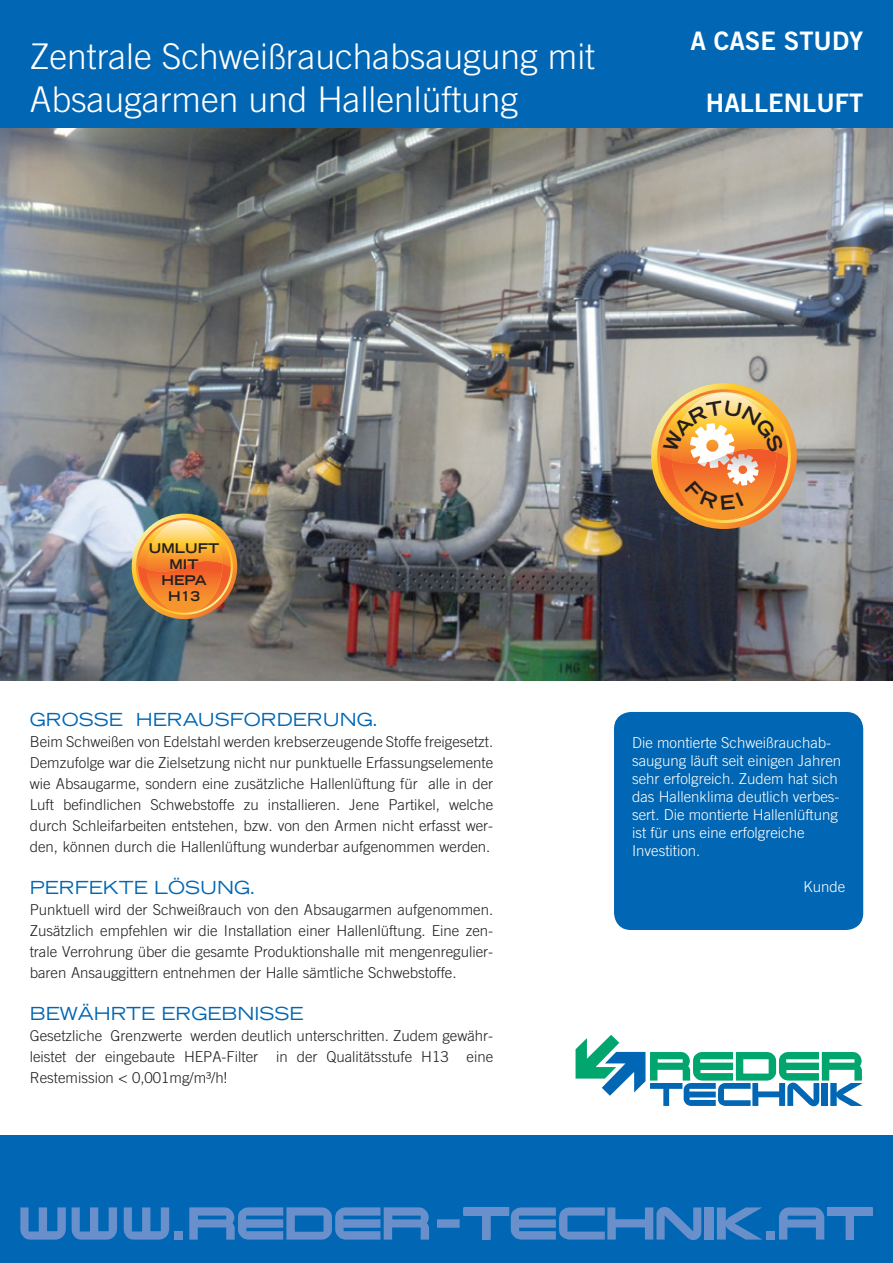
<style>
.page{position:relative;width:893px;height:1263px;background:#fff}
.page>*{position:absolute;margin:0;border:0;box-sizing:border-box;transform-origin:0 0}
.t1{font:300 35.4px/42.6px "Trade Gothic";color:#fff}
.t2{font:25.5px "Trade Gothic Bold Two";color:#fff}
.t3{font:expanded 18px "Trade Gothic LH";color:#0166b3}
.t4{font:300 15px/21px "Trade Gothic";color:#231f20;text-align:justify}
.t5{font:300 15px/18px "Trade Gothic";color:#fff}
.t6{font:700 expanded 13.35px/16px "Trade Gothic LH";color:#231f20;text-align:center}
</style>
<div class="page">
<img style="left:0;top:127px;width:893px;height:553px">
<div style="left:614px;top:712px;width:249px;height:218px;background:#0166b3;border-radius:17px"></div>
<svg style="left:127px;top:514px;width:115px;height:110px;background:#ca8f4f"></svg>
<div style="left:0;top:1135px;width:893px;height:128px;background:#0166b3"></div>
<div style="left:437px;top:1219px;width:23px;height:9px;background:#6990ca"></div>
<svg style="left:189px;top:1207px;width:240px;height:32px"></svg>
<svg style="left:779px;top:1207px;width:94px;height:32px"></svg>
<svg style="left:463px;top:1207px;width:238px;height:33px"></svg>
<div style="left:705px;top:1207px;width:9px;height:32px;background:#6990ca"></div>
<svg style="left:717px;top:1207px;width:45px;height:32px"></svg>
<svg style="left:20px;top:1207px;width:46px;height:32px"></svg>
<svg style="left:72px;top:1207px;width:45px;height:32px"></svg>
<svg style="left:124px;top:1207px;width:45px;height:32px"></svg>
<div style="left:175px;top:1231px;width:8px;height:8px;background:#6990ca"></div>
<div style="left:766px;top:1231px;width:8px;height:8px;background:#6990ca"></div>
<div style="left:0;top:0;width:893px;height:127px;background:#0166b3"></div>
<svg style="left:576px;top:1035px;width:287px;height:71px"></svg>
<svg style="left:644px;top:383px;width:160px;height:153px;background:#d5a066"></svg>
<h1 class="t1" style="left:30px;top:35px;width:567px">Zentrale Schweißrauchabsaugung mit<br>Absaugarmen und Hallenlüftung</h1>
<h2 class="t2" style="left:690px;top:26px;width:174px">A CASE STUDY</h2>
<h2 class="t2" style="left:706px;top:87px;width:159px">HALLENLUFT</h2>
<p class="t6" style="left:149px;top:540px;width:72px">UMLUFT<br>MIT<br>HEPA<br>H13</p>
<p class="t3" style="left:30px;top:708px;width:350px">GROSSE HERAUSFORDERUNG.</p>
<p class="t4" style="left:30px;top:731px;width:465px">Beim Schweißen von Edelstahl werden krebserzeugende Stoffe freigesetzt.<br>Demzufolge war die Zielsetzung nicht nur punktuelle Erfassungselemente wie Absaugarme, sondern eine zusätzliche Hallenlüftung für alle in der Luft befindlichen Schwebstoffe zu installieren. Jene Partikel, welche durch Schleifarbeiten entstehen, bzw. von den Armen nicht erfasst wer&shy;den, können durch die Hallenlüftung wunderbar aufgenommen werden.</p>
<p class="t3" style="left:30px;top:876px;width:227px">PERFEKTE LÖSUNG.</p>
<p class="t4" style="left:30px;top:899px;width:465px">Punktuell wird der Schweißrauch von den Absaugarmen aufgenommen.<br>Zusätzlich empfehlen wir die Installation einer Hallenlüftung. Eine zen&shy;trale Verrohrung über die gesamte Produktionshalle mit mengenregulier&shy;baren Ansauggittern entnehmen der Halle sämtliche Schwebstoffe.</p>
<p class="t3" style="left:30px;top:1002px;width:275px">BEWÄH RTE ERG EB NISSE</p>
<p class="t4" style="left:30px;top:1025px;width:465px">Gesetzliche Grenzwerte werden deutlich unterschritten. Zudem gewähr&shy;leistet der eingebaute HEPA-Filter in der Qualitätsstufe H13 eine Restemission &lt; 0,001mg/m³/h!</p>
<p class="t5" style="left:632px;top:733px;width:211px">Die montierte Schweißrauchab&shy;saugung läuft seit einigen Jahren sehr erfolgreich. Zudem hat sich das Hallenklima deutlich verbes&shy;sert. Die montierte Hallenlüftung ist für uns eine erfolgreiche<br>Investition.</p>
<p class="t5" style="left:803px;top:877px;width:43px">Kunde</p>
</div>
